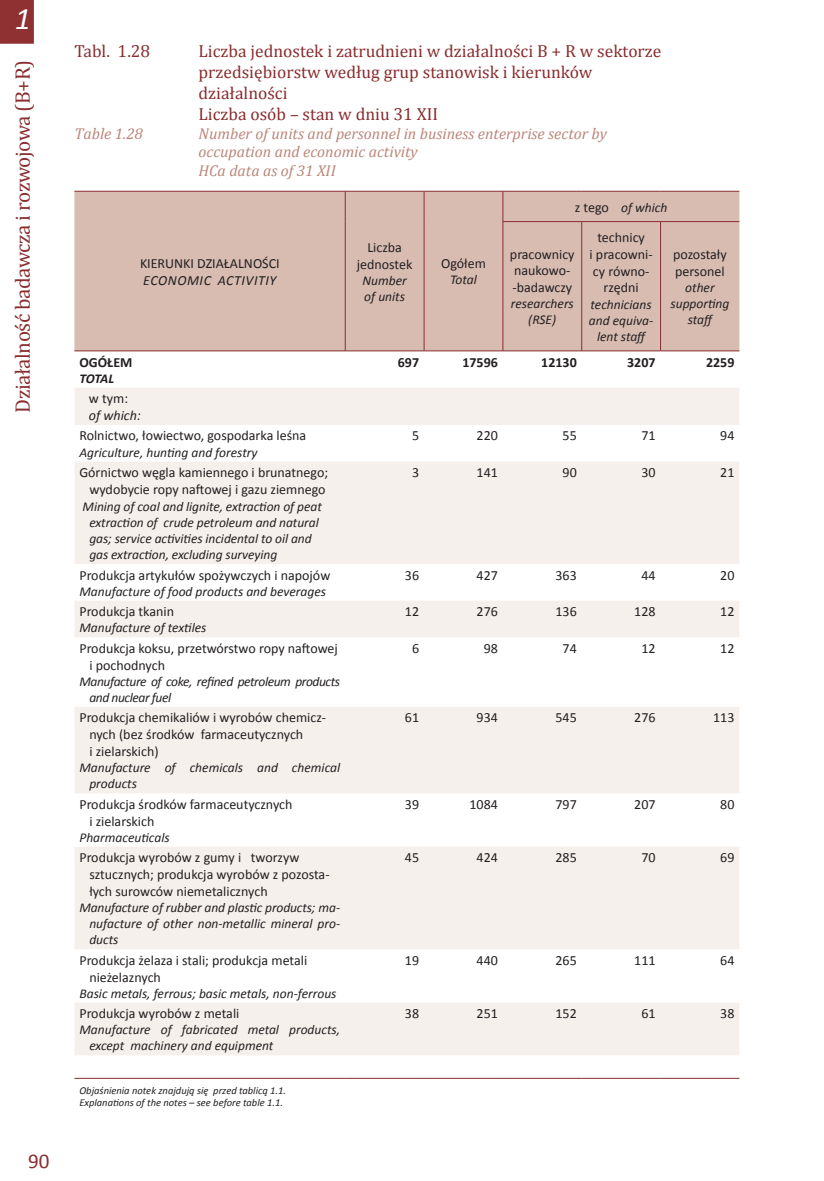
<style>
.page{position:relative;width:824px;height:1181px;background:#fff}
.page>*{position:absolute;margin:0;border:0;box-sizing:border-box;transform-origin:0 0}
.t1{font:italic 31.5px "Calibri";color:#fff}
.t2{font:21px "Cambria";letter-spacing:-.02em;color:#892d2f}
.t3{font:21px "Calibri";color:#892d2f}
.t4{font:17.5px/21px "Cambria";color:#892d2f}
.t5{font:italic 15.75px/18.9px "Cambria";color:#ba8679}
.t6{font:14px/16.8px "Calibri";color:#231f20}
.t7{font:700 14px "Calibri";color:#231f20}
.t8{font:italic 14px "Calibri";color:#231f20}
.t9{font:italic 13.47px/16.1px "Calibri";color:#231f20}
.t10{font:italic 13.47px/16.1px "Calibri";letter-spacing:-.03em;color:#231f20}
.t11{font:italic 700 13.47px "Calibri";color:#231f20}
.t12{font:italic 10.5px/12.6px "Calibri";color:#231f20}
.s1{font-style:normal;font-size:14px}
</style>
<div class="page">
<div style="left:0;top:0;width:34px;height:44px;background:#8f3032"></div>
<div style="left:74px;top:192px;width:665px;height:158px;background:#d8bcb2"></div>
<svg style="left:75px;top:388px;width:664px;height:667px;fill:#f6f0ed"></svg>
<hr style="left:74px;top:191px;width:271px;height:1px;background:#8a2b2e">
<hr style="left:74px;top:350px;width:271px;height:1px;background:#8a2b2e">
<hr style="left:345px;top:191px;width:79px;height:1px;background:#892d2f">
<hr style="left:345px;top:191px;width:1px;height:31px;background:#892d2f">
<hr style="left:424px;top:191px;width:79px;height:1px;background:#892d2f">
<hr style="left:424px;top:191px;width:1px;height:31px;background:#892d2f">
<hr style="left:345px;top:222px;width:1px;height:129px;background:#892d2f">
<hr style="left:424px;top:222px;width:1px;height:129px;background:#892d2f">
<hr style="left:345px;top:350px;width:79px;height:1px;background:#892d2f">
<hr style="left:424px;top:350px;width:79px;height:1px;background:#892d2f">
<hr style="left:503px;top:191px;width:78px;height:1px;background:#892d2f">
<hr style="left:502px;top:191px;width:1px;height:30px;background:#892d2f">
<hr style="left:581px;top:191px;width:79px;height:1px;background:#892d2f">
<hr style="left:660px;top:191px;width:79px;height:1px;background:#892d2f">
<hr style="left:502px;top:221px;width:79px;height:1px;background:#892d2f">
<hr style="left:502px;top:222px;width:1px;height:129px;background:#892d2f">
<hr style="left:581px;top:221px;width:79px;height:1px;background:#892d2f">
<hr style="left:581px;top:222px;width:1px;height:129px;background:#892d2f">
<hr style="left:660px;top:221px;width:79px;height:1px;background:#892d2f">
<hr style="left:660px;top:222px;width:1px;height:129px;background:#892d2f">
<hr style="left:503px;top:350px;width:78px;height:1px;background:#892d2f">
<hr style="left:581px;top:350px;width:79px;height:1px;background:#892d2f">
<hr style="left:660px;top:350px;width:79px;height:1px;background:#892d2f">
<hr style="left:74px;top:1078px;width:271px;height:1px;background:#8a2b2e">
<hr style="left:345px;top:1078px;width:79px;height:1px;background:#8a2b2e">
<hr style="left:424px;top:1078px;width:79px;height:1px;background:#8a2b2e">
<hr style="left:503px;top:1078px;width:78px;height:1px;background:#8a2b2e">
<hr style="left:581px;top:1078px;width:79px;height:1px;background:#8a2b2e">
<hr style="left:660px;top:1078px;width:79px;height:1px;background:#8a2b2e">
<h1 class="t1" style="left:15px;top:-1px;width:17px">1</h1>
<h2 class="t2" style="left:10px;top:413px;width:354px;rotate:-90deg">Działalność badawcza i rozwojowa (B+R)</h2>
<h2 class="t3" style="left:28px;top:1148px;width:23px">90</h2>
<p class="t4" style="left:74px;top:40px;width:77px">Tabl. 1.28</p>
<p class="t4" style="left:198px;top:40px;width:464px">Liczba jednostek i zatrudnieni w działalności B + R w sektorze przedsiębiorstw według grup stanowisk i kierunków działalności<br>Liczba osób – stan w dniu 31 XII</p>
<p class="t5" style="left:74px;top:123px;width:70px">Table 1.28</p>
<p class="t5" style="left:198px;top:123px;width:411px">Number of units and personnel in business enterprise sector by occupation and economic activity<br>HCa data as of 31 XII</p>
<p class="t6" style="left:140px;top:254px;width:15px">Kierunki</p>
<p class="t6" style="left:197px;top:254px;width:8px">działalności</p>
<p class="t8" style="left:143px;top:271px;width:17px">Economic</p>
<p class="t8" style="left:218px;top:271px;width:7px">activitiy</p>
<p class="t7" style="left:79px;top:353px;width:19px">OGÓŁEM</p>
<p class="t11" style="left:79px;top:370px;width:8px">TOTAL</p>
<p class="t6" style="left:89px;top:389px;width:41px">w tym:</p>
<p class="t8" style="left:89px;top:407px;width:53px">of which:</p>
<p class="t6" style="left:79px;top:427px;width:228px">Rolnictwo, łowiectwo, gospodarka leśna</p>
<p class="t9" style="left:79px;top:443px;width:180px">Agriculture, hunting and forestry</p>
<p class="t6" style="left:79px;top:463px;width:250px;text-align:center">Górnictwo węgla kamiennego i brunatnego; wydobycie ropy naftowej i gazu ziemnego</p>
<p class="t9" style="left:89px;top:497px;width:234px;text-indent:-7px">Mining of coal and lignite, extraction of peat extraction of crude petroleum and natural gas; service activities incidental to oil and gas extraction, excluding surveying</p>
<p class="t6" style="left:79px;top:566px;width:252px">Produkcja artykułów spożywczych i napojów</p>
<p class="t9" style="left:79px;top:582px;width:248px">Manufacture of food products and beverages</p>
<p class="t6" style="left:79px;top:602px;width:96px">Produkcja tkanin</p>
<p class="t9" style="left:79px;top:619px;width:129px">Manufacture of textiles</p>
<p class="t6" style="left:89px;top:639px;width:250px;text-indent:-10px">Produkcja koksu, przetwórstwo ropy naftowej i pochodnych</p>
<p class="t10" style="left:89px;top:672px;width:252px;text-indent:-10px">Manufacture of coke, refined petroleum products and nuclear fuel</p>
<p class="t6" style="left:89px;top:708px;width:238px;text-indent:-10px">Produkcja chemikaliów i wyrobów chemicz&shy;nych (bez środków farmaceutycznych<br>i zielarskich)</p>
<p class="t9" style="left:89px;top:759px;width:252px;text-indent:-10px">Manufacture of chemicals and chemical products</p>
<p class="t6" style="left:89px;top:795px;width:205px;text-indent:-10px">Produkcja środków farmaceutycznych i zielarskich</p>
<p class="t9" style="left:79px;top:828px;width:92px">Pharmaceuticals</p>
<p class="t6" style="left:89px;top:848px;width:242px;text-indent:-10px">Produkcja wyrobów z gumy i tworzyw sztucznych; produkcja wyrobów z pozosta&shy;łych surowców niemetalicznych</p>
<p class="t9" style="left:89px;top:899px;width:252px;text-align:justify;text-indent:-10px">Manufacture of rubber and plastic products; ma&shy;nufacture of other non-metallic mineral pro&shy;ducts</p>
<p class="t6" style="left:89px;top:951px;width:219px;text-indent:-10px">Produkcja żelaza i stali; produkcja metali nieżelaznych</p>
<p class="t9" style="left:79px;top:984px;width:258px">Basic metals, ferrous; basic metals, non-ferrous</p>
<p class="t6" style="left:79px;top:1004px;width:161px">Produkcja wyrobów z metali</p>
<p class="t9" style="left:89px;top:1021px;width:252px;text-indent:-10px">Manufacture of fabricated metal products, except machinery and equipment</p>
<p class="t12" style="left:79px;top:1083px;width:208px">Objaśnienia notek znajdują się przed tablicą 1.1.<br>Explanations of the notes – see before table 1.1.</p>
<p class="t6" style="left:357px;top:238px;width:57px;text-align:center">Liczba jednostek</p>
<p class="t9" style="left:362px;top:271px;width:46px">Number of units</p>
<p class="t6" style="left:441px;top:254px;width:46px">Ogółem</p>
<p class="t9" style="left:450px;top:271px;width:28px">Total</p>
<p class="t9" style="left:574px;top:198px;width:94px"><span class="s1">z tego</span> of which</p>
<p class="t6" style="left:510px;top:245px;width:66px">pracownicy naukowo--badawczy</p>
<p class="t9" style="left:510px;top:295px;width:65px;text-align:center">researchers (RSE)</p>
<p class="t6" style="left:589px;top:228px;width:65px;text-align:center">technicy<br>i pracowni&shy;cy równo&shy;rzędni</p>
<p class="t9" style="left:589px;top:295px;width:66px;text-align:center">technicians and equiva&shy;lent staff</p>
<p class="t6" style="left:673px;top:245px;width:55px">pozostały personel</p>
<p class="t9" style="left:670px;top:279px;width:60px;text-align:center">other supporting staff</p>
<p class="t7" style="left:398px;top:353px;width:23px">697</p>
<p class="t7" style="left:462px;top:353px;width:37px">17596</p>
<p class="t7" style="left:541px;top:353px;width:37px">12130</p>
<p class="t7" style="left:627px;top:353px;width:30px">3207</p>
<p class="t7" style="left:706px;top:353px;width:30px">2259</p>
<p class="t6" style="left:412px;top:427px;width:9px">5</p>
<p class="t6" style="left:476px;top:427px;width:23px">220</p>
<p class="t6" style="left:562px;top:427px;width:16px">55</p>
<p class="t6" style="left:641px;top:427px;width:16px">71</p>
<p class="t6" style="left:720px;top:427px;width:16px">94</p>
<p class="t6" style="left:412px;top:463px;width:9px">3</p>
<p class="t6" style="left:476px;top:463px;width:23px">141</p>
<p class="t6" style="left:562px;top:463px;width:16px">90</p>
<p class="t6" style="left:641px;top:463px;width:16px">30</p>
<p class="t6" style="left:720px;top:463px;width:16px">21</p>
<p class="t6" style="left:405px;top:566px;width:16px">36</p>
<p class="t6" style="left:476px;top:566px;width:23px">427</p>
<p class="t6" style="left:555px;top:566px;width:23px">363</p>
<p class="t6" style="left:641px;top:566px;width:16px">44</p>
<p class="t6" style="left:720px;top:566px;width:16px">20</p>
<p class="t6" style="left:405px;top:602px;width:16px">12</p>
<p class="t6" style="left:476px;top:602px;width:23px">276</p>
<p class="t6" style="left:555px;top:602px;width:23px">136</p>
<p class="t6" style="left:634px;top:602px;width:23px">128</p>
<p class="t6" style="left:720px;top:602px;width:16px">12</p>
<p class="t6" style="left:412px;top:639px;width:9px">6</p>
<p class="t6" style="left:483px;top:639px;width:16px">98</p>
<p class="t6" style="left:562px;top:639px;width:16px">74</p>
<p class="t6" style="left:641px;top:639px;width:16px">12</p>
<p class="t6" style="left:720px;top:639px;width:16px">12</p>
<p class="t6" style="left:405px;top:708px;width:16px">61</p>
<p class="t6" style="left:476px;top:708px;width:23px">934</p>
<p class="t6" style="left:555px;top:708px;width:23px">545</p>
<p class="t6" style="left:634px;top:708px;width:23px">276</p>
<p class="t6" style="left:713px;top:708px;width:23px">113</p>
<p class="t6" style="left:405px;top:795px;width:16px">39</p>
<p class="t6" style="left:469px;top:795px;width:30px">1084</p>
<p class="t6" style="left:555px;top:795px;width:23px">797</p>
<p class="t6" style="left:634px;top:795px;width:23px">207</p>
<p class="t6" style="left:720px;top:795px;width:16px">80</p>
<p class="t6" style="left:405px;top:848px;width:16px">45</p>
<p class="t6" style="left:476px;top:848px;width:23px">424</p>
<p class="t6" style="left:555px;top:848px;width:23px">285</p>
<p class="t6" style="left:641px;top:848px;width:16px">70</p>
<p class="t6" style="left:720px;top:848px;width:16px">69</p>
<p class="t6" style="left:405px;top:951px;width:16px">19</p>
<p class="t6" style="left:476px;top:951px;width:23px">440</p>
<p class="t6" style="left:555px;top:951px;width:23px">265</p>
<p class="t6" style="left:634px;top:951px;width:23px">111</p>
<p class="t6" style="left:720px;top:951px;width:16px">64</p>
<p class="t6" style="left:405px;top:1004px;width:16px">38</p>
<p class="t6" style="left:476px;top:1004px;width:23px">251</p>
<p class="t6" style="left:555px;top:1004px;width:23px">152</p>
<p class="t6" style="left:641px;top:1004px;width:16px">61</p>
<p class="t6" style="left:720px;top:1004px;width:16px">38</p>
</div>
